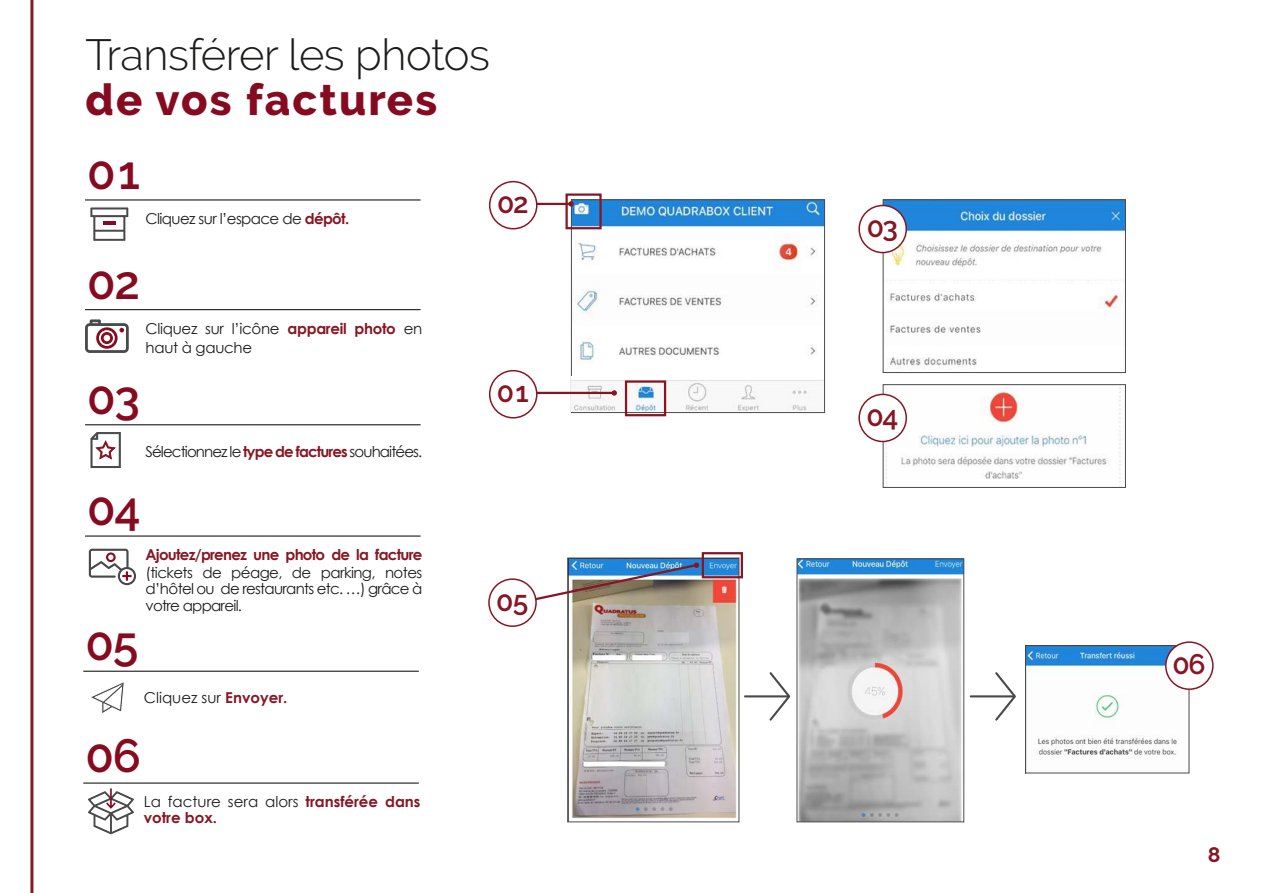
<style>
.page{position:relative;width:1263px;height:893px;background:#fff}
.page>*{position:absolute;margin:0;border:0;box-sizing:border-box;transform-origin:0 0}
.t1{font:600 46.5px "Raleway";letter-spacing:-.025em;color:#870b20}
.t2{font:300 43.5px "Raleway";letter-spacing:-.01em;color:#1c1c1b}
.t3{font:800 43.5px "Raleway";letter-spacing:.05em;color:#870b20}
.t4{font:600 28.2px "Raleway";letter-spacing:-.05em;color:#871623}
.t5{font:700 21px "Raleway";color:#871623}
.t6{font:15px/16.5px "Century Gothic";letter-spacing:-.045em;color:#1c1c1b;text-align:justify}
.t7{font:15px/19.5px "Century Gothic";letter-spacing:-.02em;color:#1c1c1b}
.t8{font:700 15px/16.5px "Century Gothic";color:#871623}
.t9{font:700 15px "Century Gothic";letter-spacing:-.05em;color:#871623}
.t10{font:15px "Century Gothic";color:#1c1c1b}
.s1{font-weight:700;color:#871623}
.s2{font-weight:400;color:#1c1c1b}
</style>
<div class="page">
<hr style="left:30px;top:0;width:3px;height:893px;background:#871623">
<hr style="left:85px;top:199px;width:336px;height:2px;background:#1c1c1b">
<hr style="left:85px;top:309px;width:336px;height:1px;background:#1c1c1b">
<hr style="left:85px;top:535px;width:336px;height:2px;background:#1c1c1b">
<hr style="left:85px;top:424px;width:336px;height:1px;background:#1c1c1b">
<svg style="left:90px;top:207px;width:39px;height:34px"></svg>
<img style="left:573px;top:201px;width:250px;height:160px">
<div style="left:571px;top:199px;width:254px;height:214px;border:1px solid #4b4b4d"></div>
<img style="left:572px;top:377px;width:252px;height:34px">
<img style="left:885px;top:201px;width:239px;height:168px">
<div style="left:883px;top:199px;width:243px;height:174px;border:1px solid #4b4b4d"></div>
<div style="left:565px;top:193px;width:37px;height:36px;border:2px solid #871623"></div>
<div style="left:625px;top:380px;width:41px;height:36px;border:2px solid #871623"></div>
<img style="left:885px;top:387px;width:236px;height:99px">
<div style="left:883px;top:384px;width:243px;height:104px;border:1px solid #4b4b4d"></div>
<hr style="left:501px;top:392px;width:114px;height:2px;background:#871623">
<svg style="left:612px;top:390px;width:5px;height:6px"></svg>
<div style="left:490px;top:371px;width:47px;height:47px;background:#fff;border-radius:50%"></div>
<div style="left:489px;top:370px;width:48px;height:48px;border:2px solid #871623;border-radius:50%"></div>
<hr style="left:490px;top:203px;width:81px;height:2px;background:#871623">
<svg style="left:568px;top:201px;width:6px;height:6px"></svg>
<div style="left:490px;top:182px;width:47px;height:47px;background:#fff;border-radius:50%"></div>
<div style="left:489px;top:181px;width:48px;height:48px;border:2px solid #871623;border-radius:50%"></div>
<div style="left:859px;top:205px;width:47px;height:48px;background:#fff;border-radius:50%"></div>
<div style="left:858px;top:205px;width:49px;height:48px;border:2px solid #871623;border-radius:50%"></div>
<div style="left:859px;top:394px;width:47px;height:47px;background:#fff;border-radius:50%"></div>
<div style="left:858px;top:394px;width:49px;height:48px;border:2px solid #871623;border-radius:50%"></div>
<svg style="left:85px;top:319px;width:44px;height:34px"></svg>
<svg style="left:90px;top:432px;width:31px;height:36px"></svg>
<svg style="left:89px;top:549px;width:47px;height:36px"></svg>
<hr style="left:83px;top:782px;width:336px;height:2px;background:#1c1c1b">
<hr style="left:83px;top:671px;width:336px;height:1px;background:#1c1c1b">
<svg style="left:91px;top:682px;width:33px;height:31px"></svg>
<svg style="left:88px;top:788px;width:46px;height:47px"></svg>
<img style="left:569px;top:560px;width:168px;height:259px">
<div style="left:567px;top:558px;width:172px;height:264px;border:1px solid #4b4b4d"></div>
<img style="left:799px;top:561px;width:163px;height:259px">
<div style="left:797px;top:559px;width:167px;height:263px;border:1px solid #4b4b4d"></div>
<img style="left:1027px;top:647px;width:157px;height:108px">
<div style="left:1025px;top:645px;width:164px;height:128px;border:1px solid #4b4b4d"></div>
<div style="left:1166px;top:642px;width:47px;height:47px;background:#fff;border-radius:50%"></div>
<div style="left:1165px;top:641px;width:48px;height:49px;border:2px solid #871623;border-radius:50%"></div>
<svg style="left:744px;top:672px;width:46px;height:49px"></svg>
<svg style="left:970px;top:672px;width:46px;height:49px"></svg>
<img style="left:523px;top:563px;width:176px;height:45px">
<div style="left:489px;top:579px;width:47px;height:47px;background:#fff;border-radius:50%"></div>
<div style="left:488px;top:578px;width:49px;height:49px;border:2px solid #871623;border-radius:50%"></div>
<div style="left:702px;top:552px;width:41px;height:26px;border:2px solid #871623"></div>
<h2 class="t2" style="left:85px;top:38px;width:406px">Transférer les photos</h2>
<h2 class="t3" style="left:85px;top:82px;width:353px">de vos factures</h2>
<h1 class="t1" style="left:87px;top:155px;width:54px">01</h1>
<p class="t6" style="left:146px;top:211px;width:205px">Cliquez sur l’espace de <span class="s1">dépôt.</span></p>
<h1 class="t1" style="left:87px;top:265px;width:54px">02</h1>
<p class="t7" style="left:146px;top:319px;width:278px">Cliquez sur l’icône <span class="s1">appareil photo</span> en haut à gauche</p>
<h3 class="t4" style="left:497px;top:193px;width:33px">02</h3>
<h1 class="t1" style="left:87px;top:380px;width:54px">03</h1>
<h3 class="t4" style="left:497px;top:382px;width:33px">01</h3>
<p class="t6" style="left:146px;top:444px;width:278px">Sélectionnez le <span class="s1">type de factures</span> souhaitées.</p>
<h1 class="t1" style="left:87px;top:491px;width:55px">04</h1>
<h1 class="t1" style="left:85px;top:626px;width:55px">05</h1>
<p class="t9" style="left:146px;top:543px;width:278px">Ajoutez/prenez une photo de la facture</p>
<p class="t6" style="left:146px;top:565px;width:278px">(tickets de péage, de parking, notes d’hôtel ou de restaurants etc. …) grâce à votre appareil.</p>
<p class="t10" style="left:144px;top:692px;width:145px">Cliquez sur <span class="s1">Envoyer.</span></p>
<h1 class="t1" style="left:85px;top:738px;width:57px">06</h1>
<p class="t8" style="left:144px;top:793px;width:278px"><span class="s2">La facture sera alors</span> transférée dans votre box.</p>
<h3 class="t4" style="left:496px;top:590px;width:34px">05</h3>
<h3 class="t4" style="left:867px;top:216px;width:33px">03</h3>
<h3 class="t4" style="left:866px;top:405px;width:33px">04</h3>
<h3 class="t4" style="left:1172px;top:653px;width:35px">06</h3>
<h3 class="t5" style="left:1208px;top:846px;width:14px">8</h3>
</div>
